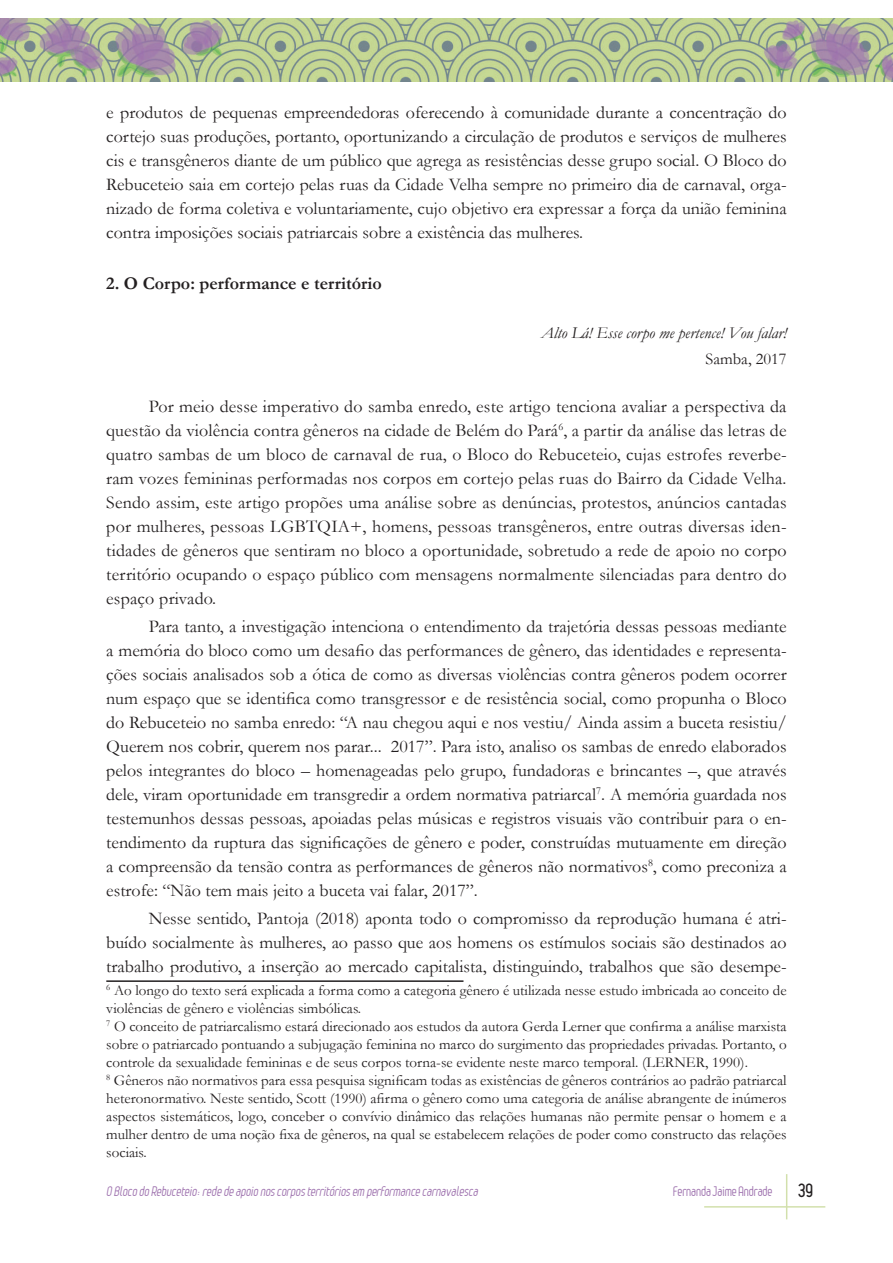
<style>
.page{position:relative;width:893px;height:1263px;background:#fff}
.page>*{position:absolute;margin:0;border:0;box-sizing:border-box;transform-origin:0 0}
.Texto{font:18px/24px "Garamond";color:#231f20;text-align:justify}
.Titulo_2{font:700 18px "Garamond";color:#231f20}
.t1{font:700 18px "Leger";color:#231f20}
.Citação{font:italic 16.5px "Garamond";color:#231f20}
.Citação-2{font:16.5px "Garamond";color:#231f20}
.Nota_rodapé{font:15px/18px "Garamond";color:#231f20;text-align:justify}
.t2{font:italic 13.5px "Leger";color:#9f73af}
.t3{font:13.5px "Leger";letter-spacing:-.01em;color:#9f73af}
</style>
<div class="page">
<hr style="left:786px;top:1174px;width:1px;height:45px;background:#d2e0ac">
<hr style="left:704px;top:1206px;width:121px;height:1px;background:#d2e0ac">
<img style="left:0;top:18px;width:893px;height:64px">
<hr style="left:106px;top:980px;width:357px;height:2px;background:#231f20">
<p class="Texto" style="left:106px;top:100px;width:682px">e produtos de pequenas empreendedoras oferecendo à comunidade durante a concentração do cortejo suas produções, portanto, oportunizando a circulação de produtos e serviços de mulheres cis e transgêneros diante de um público que agrega as resistências desse grupo social. O Bloco do Rebuceteio saia em cortejo pelas ruas da Cidade Velha sempre no primeiro dia de carnaval, orga&shy;nizado de forma coletiva e voluntariamente, cujo objetivo era expressar a força da união feminina contra imposições sociais patriarcais sobre a existência das mulheres.</p>
<p class="Titulo_2" style="left:106px;top:272px;width:277px">2. O Corpo: performance e território</p>
<p class="Citação" style="left:541px;top:321px;width:247px">Alto Lá! Esse corpo me pertence! Vou falar!</p>
<p class="Citação-2" style="left:705px;top:348px;width:83px">Samba, 2017</p>
<p class="Texto" style="left:106px;top:393px;width:682px;text-indent:43px">Por meio desse imperativo do samba enredo, este artigo tenciona avaliar a perspectiva da questão da violência contra gêneros na cidade de Belém do Pará<sup>6</sup>, a partir da análise das letras de quatro sambas de um bloco de carnaval de rua, o Bloco do Rebuceteio, cujas estrofes reverbe&shy;ram vozes femininas performadas nos corpos em cortejo pelas ruas do Bairro da Cidade Velha.<br>Sendo assim, este artigo propões uma análise sobre as denúncias, protestos, anúncios cantadas por mulheres, pessoas LGBTQIA+, homens, pessoas transgêneros, entre outras diversas iden&shy;tidades de gêneros que sentiram no bloco a oportunidade, sobretudo a rede de apoio no corpo território ocupando o espaço público com mensagens normalmente silenciadas para dentro do espaço privado.</p>
<p class="Texto" style="left:106px;top:614px;width:682px;text-indent:43px">Para tanto, a investigação intenciona o entendimento da trajetória dessas pessoas mediante a memória do bloco como um desafio das performances de gênero, das identidades e representa&shy;ções sociais analisados sob a ótica de como as diversas violências contra gêneros podem ocorrer num espaço que se identifica como transgressor e de resistência social, como propunha o Bloco do Rebuceteio no samba enredo: “A nau chegou aqui e nos vestiu/ Ainda assim a buceta resistiu/ Querem nos cobrir, querem nos parar... 2017”. Para isto, analiso os sambas de enredo elaborados pelos integrantes do bloco – homenageadas pelo grupo, fundadoras e brincantes –, que através dele, viram oportunidade em transgredir a ordem normativa patriarcal<sup>7</sup>. A memória guardada nos testemunhos dessas pessoas, apoiadas pelas músicas e registros visuais vão contribuir para o en&shy;tendimento da ruptura das significações de gênero e poder, construídas mutuamente em direção a compreensão da tensão contra as performances de gêneros não normativos<sup>8</sup>, como preconiza a estrofe: “Não tem mais jeito a buceta vai falar, 2017”.</p>
<p class="Texto" style="left:106px;top:906px;width:682px;text-indent:43px">Nesse sentido, Pantoja (2018) aponta todo o compromisso da reprodução humana é atri&shy;buído socialmente às mulheres, ao passo que aos homens os estímulos sociais são destinados ao trabalho produtivo, a inserção ao mercado capitalista, distinguindo, trabalhos que são desempe-</p>
<p class="Nota_rodapé" style="left:106px;top:980px;width:682px"><sup>6</sup> Ao longo do texto será explicada a forma como a categoria gênero é utilizada nesse estudo imbricada ao conceito de violências de gênero e violências simbólicas.</p>
<p class="Nota_rodapé" style="left:106px;top:1016px;width:682px"><sup>7</sup> O conceito de patriarcalismo estará direcionado aos estudos da autora Gerda Lerner que confirma a análise marxista sobre o patriarcado pontuando a subjugação feminina no marco do surgimento das propriedades privadas. Portanto, o controle da sexualidade femininas e de seus corpos torna-se evidente neste marco temporal. (LERNER, 1990).</p>
<p class="Nota_rodapé" style="left:106px;top:1070px;width:682px"><sup>8</sup> Gêneros não normativos para essa pesquisa significam todas as existências de gêneros contrários ao padrão patriarcal heteronormativo. Neste sentido, Scott (1990) afirma o gênero como uma categoria de análise abrangente de inúmeros aspectos sistemáticos, logo, conceber o convívio dinâmico das relações humanas não permite pensar o homem e a mulher dentro de uma noção fixa de gêneros, na qual se estabelecem relações de poder como constructo das relações sociais.</p>
<p class="t2" style="left:106px;top:1183px;width:376px">O Bloco do Rebuceteio:rededeapoio noscorposterritóriosem performancecarnavalesca</p>
<p class="t3" style="left:673px;top:1183px;width:101px">Fernanda Jaime Andrade</p>
<p class="t1" style="left:798px;top:1180px;width:17px">39</p>
</div>
